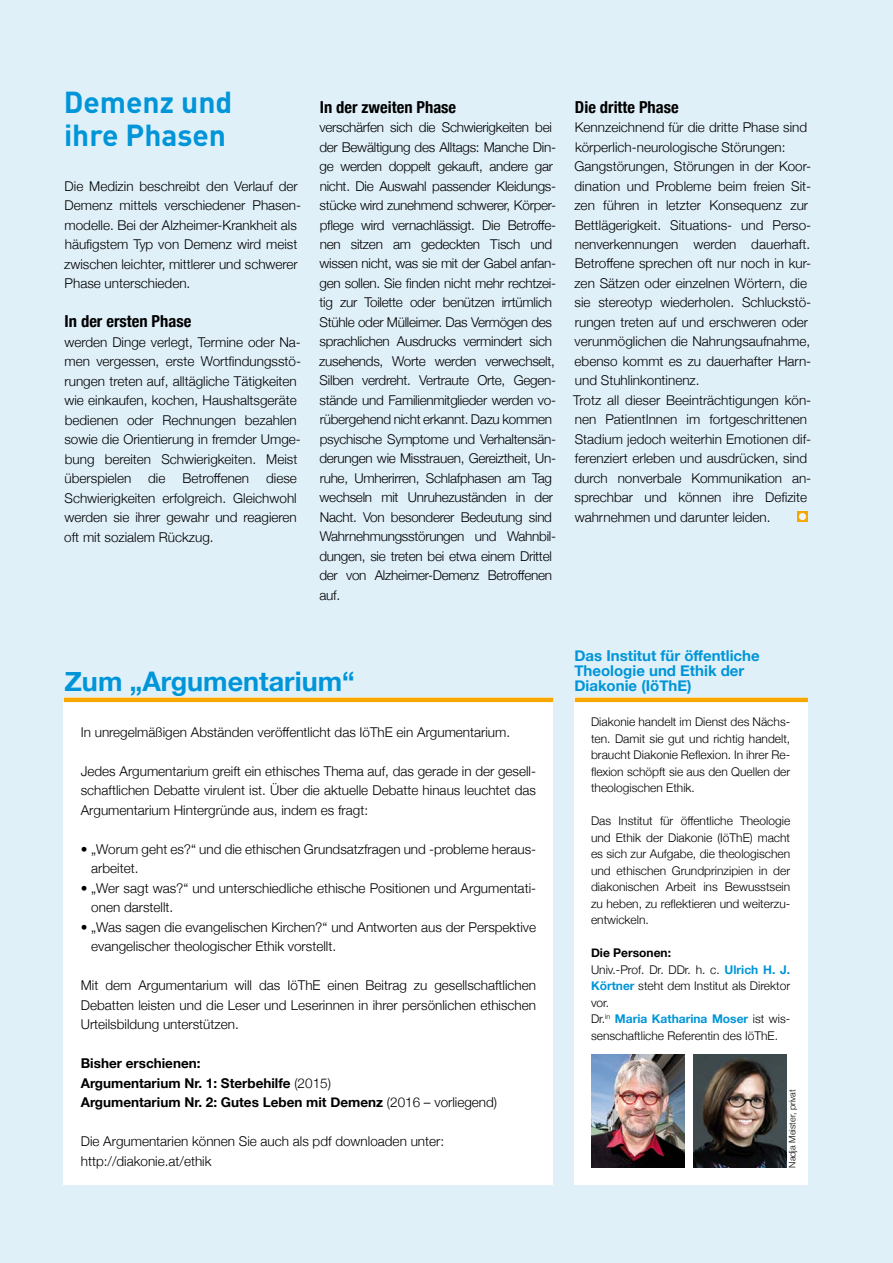
<style>
.page{position:relative;width:893px;height:1263px;background:#e0f0f9}
.page>*{position:absolute;margin:0;border:0;box-sizing:border-box;transform-origin:0 0}
.t1{font:700 30px/33px "DIN";color:#0095d8}
.t2{font:700 27px "Helvetica Neue";color:#0095d8}
.t3{font:700 condensed 16.5px "Helvetica Neue";color:#000}
.t4{font:700 15px/15px "Helvetica Neue";color:#0095d8}
.t5{font:300 13.5px/19.5px "Helvetica Neue";color:#000}
.t6{font:300 13.5px/19.5px "Helvetica Neue";letter-spacing:-.02em;color:#000}
.t7{font:700 13.5px/19.5px "Helvetica Neue";color:#000}
.t8{font:300 12px/16.5px "Helvetica Neue";color:#000;text-align:justify}
.t9{font:300 9px "Helvetica Neue";color:#000}
.s1{font-weight:300}
.s2{font-weight:700}
.s3{font-weight:700;color:#0095d8}
</style>
<div class="page">
<svg style="left:797px;top:511px;width:11px;height:11px"></svg>
<div style="left:799px;top:513px;width:7px;height:7px;background:#f0f4f5;border-radius:50%"></div>
<div style="left:64px;top:698px;width:489px;height:487px;background:#fff"></div>
<div style="left:574px;top:698px;width:233px;height:487px;background:#fff"></div>
<hr style="left:64px;top:698px;width:489px;height:4px;background:#f7a800">
<hr style="left:575px;top:698px;width:233px;height:4px;background:#f7a800">
<img style="left:591px;top:1054px;width:94px;height:114px">
<img style="left:693px;top:1054px;width:94px;height:114px">
<h1 class="t1" style="left:64px;top:85px;width:170px">Demenz und ihre Phasen</h1>
<p class="t5" style="left:64px;top:175px;width:238px">Die Medizin beschreibt den Verlauf der Demenz mittels verschiedener Phasen&shy;modelle. Bei der Alzheimer-Krankheit als häufigstem Typ von Demenz wird meist zwischen leichter, mittlerer und schwerer Phase unterschieden.</p>
<p class="t3" style="left:65px;top:307px;width:128px">In der ersten Phase</p>
<p class="t5" style="left:64px;top:331px;width:238px">werden Dinge verlegt, Termine oder Na&shy;men vergessen, erste Wortfindungsstö&shy;rungen treten auf, alltägliche Tätigkeiten wie einkaufen, kochen, Haushaltsgeräte bedienen oder Rechnungen bezahlen sowie die Orientierung in fremder Umge&shy;bung bereiten Schwierigkeiten. Meist überspielen</p>
<p class="t5" style="left:64px;top:467px;width:234px;text-align:justify;text-indent:202px">diese Schwierigkeiten erfolgreich. Gleichwohl werden sie ihrer gewahr und reagieren oft mit sozialem Rückzug.</p>
<p class="t5" style="left:148px;top:467px;width:19px">die</p>
<p class="t5" style="left:182px;top:467px;width:68px">Betroffenen</p>
<p class="t3" style="left:320px;top:93px;width:138px">In der zweiten Phase</p>
<p class="t6" style="left:319px;top:116px;width:238px">verschärfen sich die Schwierigkeiten bei der Bewältigung des Alltags: Manche Din&shy;ge werden doppelt gekauft, andere gar nicht. Die Auswahl passender Kleidungs&shy;stücke wird zunehmend schwerer, Körper&shy;pflege wird vernachlässigt. Die Betroffe&shy;nen sitzen am gedeckten Tisch und wissen nicht, was sie mit der Gabel anfan&shy;gen sollen. Sie finden nicht mehr rechtzei&shy;tig zur Toilette oder benützen irrtümlich Stühle oder Mülleimer. Das Vermögen des sprachlichen Ausdrucks vermindert sich zusehends, Worte werden verwechselt, Silben verdreht. Vertraute Orte, Gegen&shy;stände und Familienmitglieder werden vo&shy;rübergehend nicht erkannt. Dazu kommen psychische Symptome und Verhaltensän&shy;derungen wie Misstrauen, Gereiztheit, Un&shy;ruhe, Umherirren, Schlafphasen am Tag wechseln mit Unruhezuständen in der Nacht. Von besonderer Bedeutung sind Wahrnehmungsstörungen und Wahnbil&shy;dungen, sie treten bei etwa einem Drittel der von Alzheimer-Demenz Betroffenen auf.</p>
<p class="t3" style="left:575px;top:93px;width:105px">Die dritte Phase</p>
<p class="t5" style="left:573px;top:116px;width:240px">Kennzeichnend für die dritte Phase sind körperlich-neurologische Störungen:<br>Gangstörungen, Störungen in der Koor&shy;dination und Probleme beim freien Sit&shy;zen führen in letzter Konsequenz zur Bettlägerigkeit. Situations- und Perso&shy;nenverkennungen werden dauerhaft.<br>Betroffene sprechen oft nur noch in kur&shy;zen Sätzen oder einzelnen Wörtern, die sie stereotyp wiederholen. Schluckstö&shy;rungen treten auf und erschweren oder verunmöglichen die Nahrungsaufnahme, ebenso kommt es zu dauerhafter Harn&shy;und Stuhlinkontinenz.<br>Trotz all dieser Beeinträchtigungen kön&shy;nen PatientInnen im fortgeschrittenen Stadium jedoch weiterhin Emotionen dif&shy;ferenziert erleben und ausdrücken, sind durch nonverbale Kommunikation an&shy;sprechbar und können ihre Defizite wahrnehmen und darunter leiden.</p>
<p class="t4" style="left:574px;top:649px;width:187px">Das Institut für öffentliche<br>Theologie und Ethik der</p>
<h2 class="t2" style="left:64px;top:660px;width:292px">Zum „Argumentarium“</h2>
<p class="t4" style="left:574px;top:679px;width:119px">Diakonie (IöThE)</p>
<p class="t5" style="left:81px;top:721px;width:431px">In unregelmäßigen Abständen veröffentlicht das IöThE ein Argumentarium.</p>
<p class="t5" style="left:81px;top:760px;width:457px;text-align:justify">Jedes Argumentarium greift ein ethisches Thema auf, das gerade in der gesell&shy;schaftlichen Debatte virulent ist. Über die aktuelle Debatte hinaus leuchtet das Argumentarium Hintergründe aus, indem es fragt:</p>
<p class="t5" style="left:91px;top:838px;width:446px;text-indent:-11px">• „Worum geht es?“ und die ethischen Grundsatzfragen und -probleme heraus&shy;arbeitet.</p>
<p class="t5" style="left:91px;top:877px;width:446px;text-indent:-11px">• „Wer sagt was?“ und unterschiedliche ethische Positionen und Argumentati&shy;onen darstellt.</p>
<p class="t5" style="left:91px;top:916px;width:446px;text-indent:-11px">• „Was sagen die evangelischen Kirchen?“ und Antworten aus der Perspektive evangelischer theologischer Ethik vorstellt.</p>
<p class="t5" style="left:81px;top:974px;width:457px;text-align:justify">Mit dem Argumentarium will das IöThE einen Beitrag zu gesellschaftlichen Debatten leisten und die Leser und Leserinnen in ihrer persönlichen ethischen Urteilsbildung unterstützen.</p>
<p class="t7" style="left:81px;top:1054px;width:418px">Bisher erschienen:<br>Argumentarium Nr. 1: Sterbehilfe <span class="s1">(2015)<br></span>Argumentarium Nr. 2: Gutes Leben mit Demenz <span class="s1">(2016 – vorliegend)</span></p>
<p class="t5" style="left:81px;top:1130px;width:365px">Die Argumentarien können Sie auch als pdf downloaden unter: http://diakonie.at/ethik</p>
<p class="t8" style="left:591px;top:713px;width:201px">Diakonie handelt im Dienst des Nächs&shy;ten. Damit sie gut und richtig handelt, braucht Diakonie Reflexion. In ihrer Re&shy;flexion schöpft sie aus den Quellen der theologischen Ethik.</p>
<p class="t8" style="left:591px;top:812px;width:201px">Das Institut für öffentliche Theologie und Ethik der Diakonie (IöThE) macht es sich zur Aufgabe, die theologischen und ethischen Grundprinzipien in der diakonischen Arbeit ins Bewusstsein zu heben, zu reflektieren und weiterzu&shy;entwickeln.</p>
<p class="t8" style="left:591px;top:944px;width:201px;text-align:left"><span class="s2">Die Personen:<br></span>Univ.-Prof. Dr. DDr. h. c. <span class="s3">Ulrich H. J.<br>Körtner</span> steht dem Institut als Direktor vor.<br>Dr.<sup>in</sup> <span class="s3">Maria Katharina Moser</span> ist wis&shy;senschaftliche Referentin des IöThE.</p>
<p class="t9" style="left:785px;top:1168px;width:80px;rotate:-90deg">Nadja Meister, privat</p>
</div>
